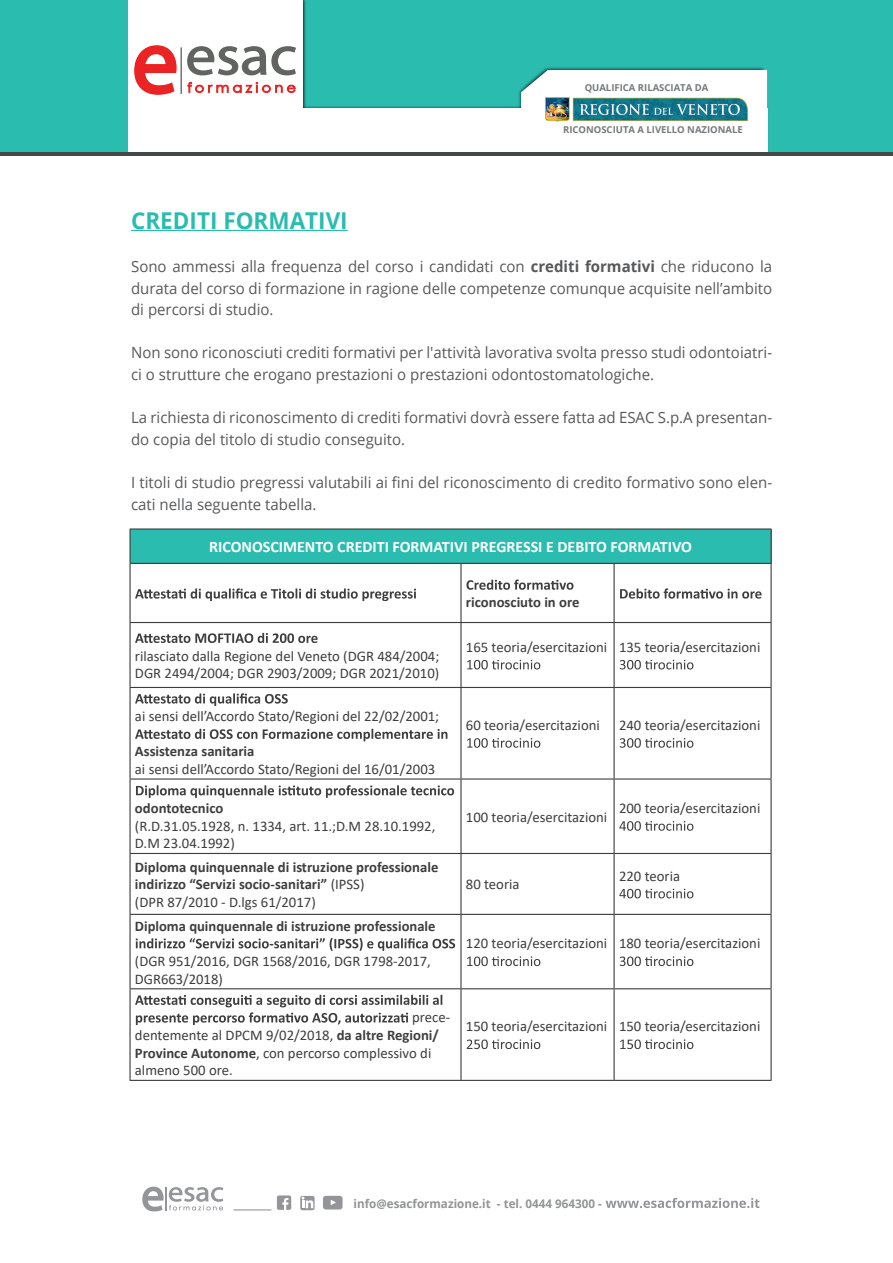
<style>
.page{position:relative;width:893px;height:1263px;background:#fff}
.page>*{position:absolute;margin:0;border:0;box-sizing:border-box;transform-origin:0 0}
.t1{font:700 23.1px "Open Sans";color:#2abcaf}
.t2{font:700 15.9px "Calibri";color:#fff}
.t3{font:15.45px/21.6px "Open Sans";color:#57585a}
.t4{font:14.7px/17.7px "Calibri";color:#3e3e3f}
.t5{font:700 14.7px/17.7px "Calibri";color:#3e3e3f}
.t6{font:700 12px "Open Sans";color:#939595}
.t7{font:700 9.45px "Open Sans";color:#76797b}
.s1{font-weight:700}
.s2{font-weight:400}
</style>
<div class="page">
<div style="left:1px;top:0;width:892px;height:156px;background:#2abcaf"></div>
<img style="left:307px;top:105px;width:461px;height:47px">
<img style="left:303px;top:0;width:4px;height:108px">
<img style="left:516px;top:67px;width:251px;height:41px">
<div style="left:521px;top:70px;width:246px;height:38px;background:#fff"></div>
<div style="left:301px;top:108px;width:466px;height:45px;background:#fff"></div>
<div style="left:128px;top:0;width:175px;height:153px;background:#fff"></div>
<div style="left:0;top:0;width:127px;height:156px;background:#2abcaf"></div>
<img style="left:546px;top:97px;width:201px;height:25px">
<hr style="left:0;top:152px;width:893px;height:4px;background:#454849">
<svg style="left:134px;top:45px;width:43px;height:50px"></svg>
<svg style="left:187px;top:46px;width:109px;height:29px"></svg>
<hr style="left:181px;top:47px;width:1px;height:47px;background:#626462">
<svg style="left:187px;top:81px;width:109px;height:12px"></svg>
<hr style="left:131px;top:230px;width:217px;height:1px;background:#2abcaf">
<div style="left:130px;top:529px;width:641px;height:34px;background:#2abcaf"></div>
<hr style="left:130px;top:528px;width:331px;height:2px;background:#3e3e3f">
<hr style="left:129px;top:529px;width:2px;height:34px;background:#3e3e3f">
<hr style="left:461px;top:528px;width:153px;height:2px;background:#3e3e3f">
<hr style="left:614px;top:528px;width:157px;height:2px;background:#3e3e3f">
<hr style="left:770px;top:529px;width:2px;height:34px;background:#3e3e3f">
<hr style="left:130px;top:563px;width:331px;height:1px;background:#3e3e3f">
<hr style="left:129px;top:564px;width:2px;height:58px;background:#3e3e3f">
<hr style="left:461px;top:563px;width:153px;height:1px;background:#3e3e3f">
<hr style="left:460px;top:564px;width:2px;height:58px;background:#3e3e3f">
<hr style="left:614px;top:563px;width:157px;height:1px;background:#3e3e3f">
<hr style="left:613px;top:564px;width:2px;height:58px;background:#3e3e3f">
<hr style="left:770px;top:564px;width:2px;height:58px;background:#3e3e3f">
<hr style="left:130px;top:622px;width:331px;height:1px;background:#3e3e3f">
<hr style="left:129px;top:623px;width:2px;height:64px;background:#3e3e3f">
<hr style="left:461px;top:622px;width:153px;height:1px;background:#3e3e3f">
<hr style="left:460px;top:623px;width:2px;height:64px;background:#3e3e3f">
<hr style="left:614px;top:622px;width:157px;height:1px;background:#3e3e3f">
<hr style="left:613px;top:623px;width:2px;height:64px;background:#3e3e3f">
<hr style="left:770px;top:623px;width:2px;height:64px;background:#3e3e3f">
<hr style="left:130px;top:687px;width:331px;height:1px;background:#3e3e3f">
<hr style="left:129px;top:688px;width:2px;height:90px;background:#3e3e3f">
<hr style="left:461px;top:687px;width:153px;height:1px;background:#3e3e3f">
<hr style="left:460px;top:688px;width:2px;height:90px;background:#3e3e3f">
<hr style="left:614px;top:687px;width:157px;height:1px;background:#3e3e3f">
<hr style="left:613px;top:688px;width:2px;height:90px;background:#3e3e3f">
<hr style="left:770px;top:688px;width:2px;height:90px;background:#3e3e3f">
<hr style="left:130px;top:778px;width:331px;height:1px;background:#3e3e3f">
<hr style="left:129px;top:779px;width:2px;height:74px;background:#3e3e3f">
<hr style="left:461px;top:778px;width:153px;height:1px;background:#3e3e3f">
<hr style="left:460px;top:779px;width:2px;height:74px;background:#3e3e3f">
<hr style="left:614px;top:778px;width:157px;height:1px;background:#3e3e3f">
<hr style="left:613px;top:779px;width:2px;height:74px;background:#3e3e3f">
<hr style="left:770px;top:779px;width:2px;height:74px;background:#3e3e3f">
<hr style="left:130px;top:853px;width:331px;height:1px;background:#3e3e3f">
<hr style="left:129px;top:854px;width:2px;height:60px;background:#3e3e3f">
<hr style="left:461px;top:853px;width:153px;height:1px;background:#3e3e3f">
<hr style="left:460px;top:854px;width:2px;height:60px;background:#3e3e3f">
<hr style="left:614px;top:853px;width:157px;height:1px;background:#3e3e3f">
<hr style="left:613px;top:854px;width:2px;height:60px;background:#3e3e3f">
<hr style="left:770px;top:854px;width:2px;height:60px;background:#3e3e3f">
<hr style="left:130px;top:914px;width:331px;height:1px;background:#3e3e3f">
<hr style="left:129px;top:915px;width:2px;height:73px;background:#3e3e3f">
<hr style="left:461px;top:914px;width:153px;height:1px;background:#3e3e3f">
<hr style="left:460px;top:915px;width:2px;height:73px;background:#3e3e3f">
<hr style="left:614px;top:914px;width:157px;height:1px;background:#3e3e3f">
<hr style="left:613px;top:915px;width:2px;height:73px;background:#3e3e3f">
<hr style="left:770px;top:915px;width:2px;height:73px;background:#3e3e3f">
<hr style="left:130px;top:988px;width:331px;height:1px;background:#3e3e3f">
<hr style="left:129px;top:989px;width:2px;height:91px;background:#3e3e3f">
<hr style="left:461px;top:988px;width:153px;height:1px;background:#3e3e3f">
<hr style="left:460px;top:989px;width:2px;height:91px;background:#3e3e3f">
<hr style="left:614px;top:988px;width:157px;height:1px;background:#3e3e3f">
<hr style="left:613px;top:989px;width:2px;height:91px;background:#3e3e3f">
<hr style="left:770px;top:989px;width:2px;height:91px;background:#3e3e3f">
<hr style="left:130px;top:1080px;width:331px;height:1px;background:#3e3e3f">
<hr style="left:461px;top:1080px;width:153px;height:1px;background:#3e3e3f">
<hr style="left:614px;top:1080px;width:157px;height:1px;background:#3e3e3f">
<svg style="left:135px;top:588px;width:281px;height:13px"></svg>
<svg style="left:466px;top:579px;width:107px;height:11px"></svg>
<svg style="left:620px;top:588px;width:141px;height:11px"></svg>
<svg style="left:135px;top:633px;width:183px;height:10px"></svg>
<svg style="left:467px;top:660px;width:73px;height:9px"></svg>
<svg style="left:620px;top:660px;width:73px;height:9px"></svg>
<svg style="left:135px;top:693px;width:153px;height:13px"></svg>
<svg style="left:135px;top:729px;width:312px;height:12px"></svg>
<svg style="left:467px;top:738px;width:73px;height:10px"></svg>
<svg style="left:620px;top:738px;width:73px;height:10px"></svg>
<svg style="left:136px;top:785px;width:318px;height:13px"></svg>
<svg style="left:619px;top:821px;width:74px;height:10px"></svg>
<svg style="left:619px;top:889px;width:74px;height:9px"></svg>
<svg style="left:136px;top:938px;width:319px;height:13px"></svg>
<svg style="left:467px;top:956px;width:73px;height:10px"></svg>
<svg style="left:620px;top:956px;width:73px;height:10px"></svg>
<svg style="left:135px;top:995px;width:307px;height:30px"></svg>
<svg style="left:467px;top:1039px;width:73px;height:10px"></svg>
<svg style="left:620px;top:1039px;width:73px;height:10px"></svg>
<svg style="left:277px;top:1195px;width:14px;height:15px"></svg>
<svg style="left:300px;top:1196px;width:15px;height:14px"></svg>
<svg style="left:302px;top:1197px;width:11px;height:11px"></svg>
<svg style="left:142px;top:1187px;width:81px;height:24px"></svg>
<svg style="left:323px;top:1196px;width:20px;height:13px"></svg>
<hr style="left:233px;top:1209px;width:38px;height:1px;background:#939598">
<svg style="left:606px;top:1198px;width:153px;height:10px"></svg>
<p class="t7" style="left:585px;top:81px;width:125px">QUALIFICA RILASCIATA DA</p>
<p class="t7" style="left:563px;top:123px;width:181px">RICONOSCIUTA A LIVELLO NAZIONALE</p>
<p class="t1" style="left:131px;top:204px;width:218px">CREDITI FORMATIVI</p>
<p class="t3" style="left:131px;top:255px;width:643px;text-align:justify">Sono ammessi alla frequenza del corso i candidati con <span class="s1">crediti formativi</span> che riducono la durata del corso di formazione in ragione delle competenze comunque acquisite nell’ambito di percorsi di studio.</p>
<p class="t3" style="left:131px;top:342px;width:642px">Non sono riconosciuti crediti formativi per l'attività lavorativa svolta presso studi odontoiatri&shy;ci o strutture che erogano prestazioni o prestazioni odontostomatologiche.</p>
<p class="t3" style="left:131px;top:406px;width:643px">La richiesta di riconoscimento di crediti formativi dovrà essere fatta ad ESAC S.p.A presentan&shy;do copia del titolo di studio conseguito.</p>
<p class="t3" style="left:131px;top:471px;width:643px">I titoli di studio pregressi valutabili ai fini del riconoscimento di credito formativo sono elen&shy;cati nella seguente tabella.</p>
<p class="t2" style="left:209px;top:536px;width:484px">RICONOSCIMENTO CREDITI FORMATIVI PREGRESSI E DEBITO FORMATIVO</p>
<p class="t4" style="left:135px;top:646px;width:306px">rilasciato dalla Regione del Veneto (DGR 484/2004;<br>DGR 2494/2004; DGR 2903/2009; DGR 2021/2010)</p>
<p class="t4" style="left:135px;top:707px;width:306px">ai sensi dell’Accordo Stato/Regioni del 22/02/2001;</p>
<p class="t4" style="left:135px;top:742px;width:302px"><span class="s1">Assistenza sanitaria<br></span>ai sensi dell’Accordo Stato/Regioni del 16/01/2003</p>
<p class="t5" style="left:466px;top:593px;width:115px">riconosciuto in ore</p>
<p class="t4" style="left:466px;top:638px;width:296px">165 teoria/esercitazioni 135 teoria/esercitazioni</p>
<p class="t4" style="left:466px;top:716px;width:135px">60 teoria/esercitazioni</p>
<p class="t4" style="left:619px;top:716px;width:143px">240 teoria/esercitazioni</p>
<p class="t4" style="left:135px;top:799px;width:302px"><span class="s1">odontotecnico<br></span>(R.D.31.05.1928, n. 1334, art. 11.;D.M 28.10.1992,<br>D.M 23.04.1992)</p>
<p class="t4" style="left:466px;top:808px;width:143px">100 teoria/esercitazioni</p>
<p class="t5" style="left:135px;top:858px;width:305px">Diploma quinquennale di istruzione professionale indirizzo “Servizi socio-sanitari” <span class="s2">(IPSS)<br>(DPR 87/2010 - D.lgs 61/2017)</span></p>
<p class="t4" style="left:466px;top:875px;width:55px">80 teoria</p>
<p class="t4" style="left:619px;top:799px;width:143px">200 teoria/esercitazioni</p>
<p class="t4" style="left:619px;top:866px;width:63px">220 teoria</p>
<p class="t5" style="left:135px;top:917px;width:302px">Diploma quinquennale di istruzione professionale</p>
<p class="t4" style="left:135px;top:952px;width:297px">(DGR 951/2016, DGR 1568/2016, DGR 1798-2017,<br>DGR663/2018)</p>
<p class="t4" style="left:466px;top:934px;width:296px">120 teoria/esercitazioni 180 teoria/esercitazioni</p>
<p class="t4" style="left:135px;top:1008px;width:317px;text-indent:277px">prece&shy;dentemente al DPCM 9/02/2018, <span class="s1">da altre Regioni/<br>Province Autonome</span>, con percorso complessivo di almeno 500 ore.</p>
<p class="t4" style="left:466px;top:1017px;width:296px">150 teoria/esercitazioni 150 teoria/esercitazioni</p>
<p class="t6" style="left:353px;top:1195px;width:250px">info@esacformazione.it - tel. 0444 964300 -</p>
</div>
